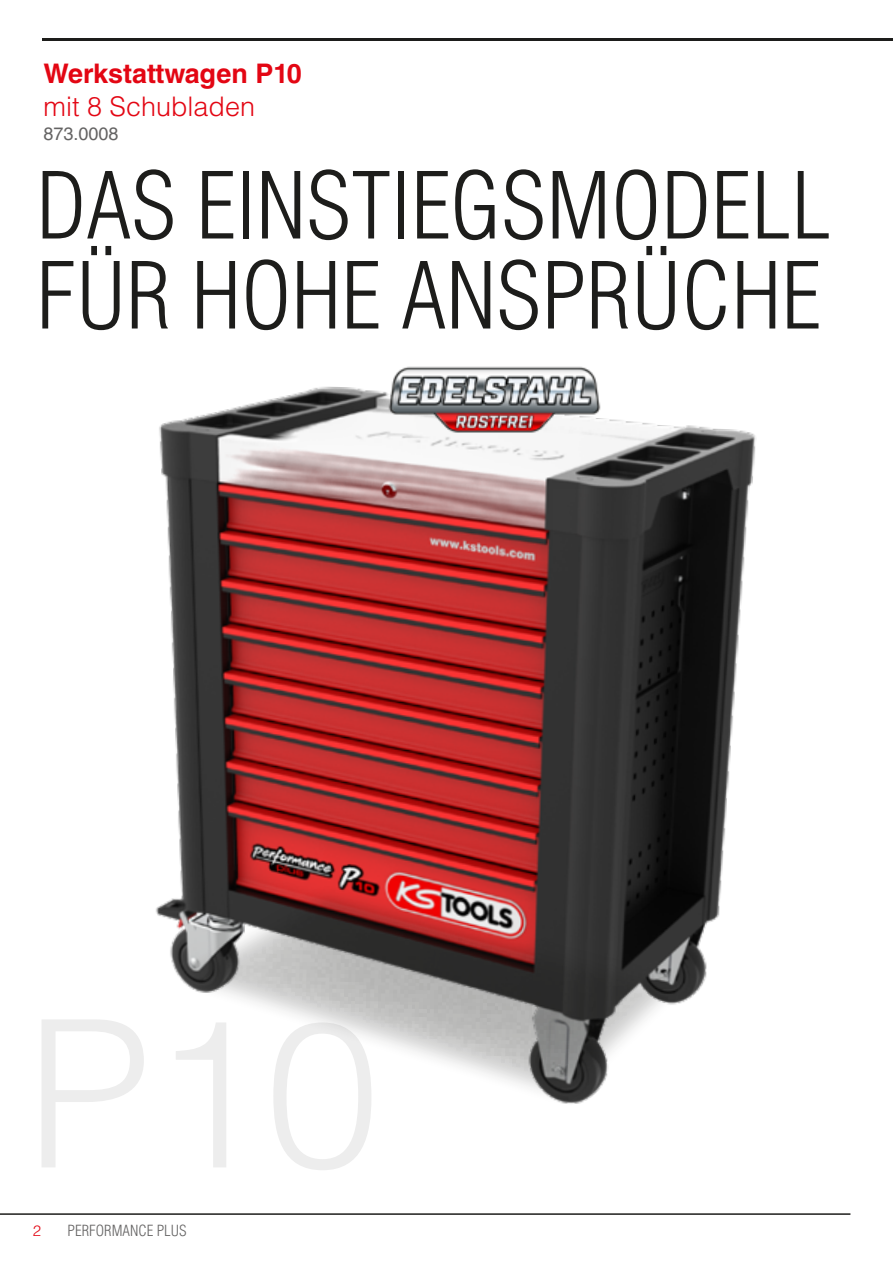
<style>
.page{position:relative;width:893px;height:1263px;background:#fff}
.page>*{position:absolute;margin:0;border:0;box-sizing:border-box;transform-origin:0 0}
.t1{font:300 condensed 90px/90px "Helvetica LT Std";color:#1d1d1b}
.t2{font:700 27px "Helvetica LT Std";color:#e30613}
.t3{font:300 27px "Helvetica LT Std";color:#e30613}
.t4{font:18px "Helvetica LT Std";color:#646363}
.t5{font:300 condensed 15px "Helvetica LT Std";color:#646363}
.t6{font:300 15px "Helvetica LT Std";color:#e30613}
</style>
<div class="page">
<hr style="left:43px;top:38px;width:850px;height:2px;background:#1d1d1b">
<hr style="left:0;top:1213px;width:850px;height:2px;background:#1d1d1b">
<img style="left:156px;top:386px;width:600px;height:616px">
<div style="left:179px;top:883px;width:503px;height:222px;background:#1d1d1b;opacity:.22"></div>
<svg style="left:194px;top:899px;width:473px;height:191px"></svg>
<img style="left:365px;top:366px;width:258px;height:80px">
<p class="t2" style="left:44px;top:57px;width:260px">Werkstattwagen P10</p>
<p class="t3" style="left:44px;top:89px;width:213px">mit 8 Schubladen</p>
<p class="t4" style="left:44px;top:123px;width:77px">873.0008</p>
<p class="t1" style="left:36px;top:160px;width:796px">DAS EINSTIEGSMODELL<br>FÜR HOHE ANSPRÜCHE</p>
<p class="t6" style="left:33px;top:1221px;width:10px">2</p>
<p class="t5" style="left:68px;top:1221px;width:121px">PERFORMANCE PLUS</p>
</div>
